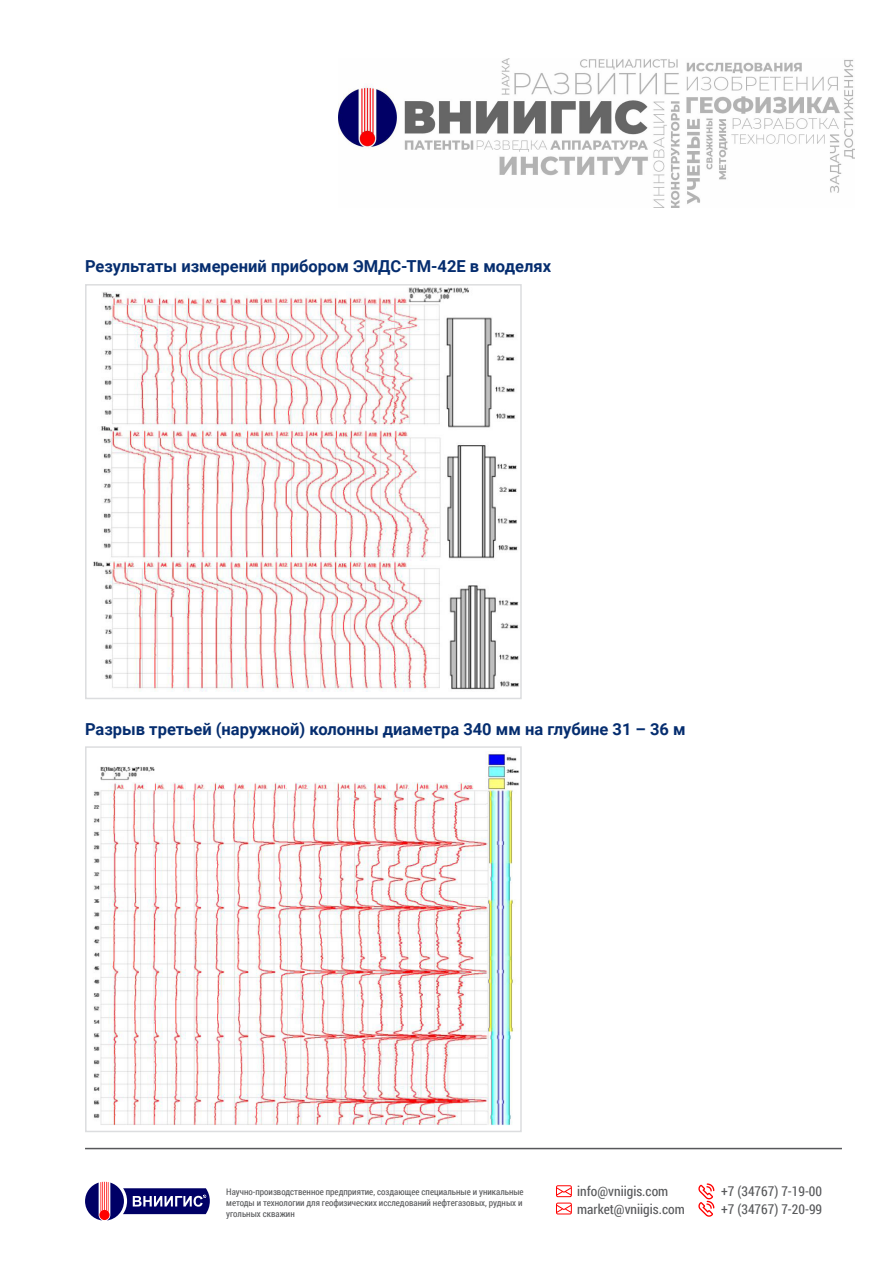
<style>
.page{position:relative;width:893px;height:1263px;background:#fff}
.page>*{position:absolute;margin:0;border:0;box-sizing:border-box;transform-origin:0 0}
.Задачи-решение{font:700 16.5px "Roboto";color:#052d6f}
.t1{font:13.5px/17.4px "Roboto Condensed";color:#57585a}
.t2{font:9px/10.8px "Roboto Condensed";color:#57585a}
</style>
<div class="page">
<hr style="left:85px;top:1148px;width:757px;height:1px;background:#57585a">
<svg style="left:85px;top:1182px;width:125px;height:38px"></svg>
<svg style="left:556px;top:1185px;width:16px;height:29px"></svg>
<svg style="left:698px;top:1183px;width:16px;height:34px"></svg>
<img style="left:338px;top:58px;width:517px;height:149px">
<img style="left:93px;top:287px;width:426px;height:405px">
<img style="left:93px;top:751px;width:426px;height:375px">
<div style="left:85px;top:284px;width:437px;height:415px;border:2px solid #dcdddf"></div>
<div style="left:85px;top:746px;width:437px;height:386px;border:2px solid #dcdddf"></div>
<p class="Задачи-решение" style="left:85px;top:254px;width:468px">Результаты измерений прибором ЭМДС-ТМ-42Е в моделях</p>
<p class="Задачи-решение" style="left:85px;top:717px;width:602px">Разрыв третьей (наружной) колонны диаметра 340 мм на глубине 31 – 36 м</p>
<p class="t2" style="left:226px;top:1186px;width:299px">Научно-производственное предприятие, создающее специальные и уникальные методы и технологии для геофизических исследований нефтегазовых, рудных и угольных скважин</p>
<h2 class="t1" style="left:577px;top:1183px;width:109px">info@vniigis.com market@vniigis.com</h2>
<h2 class="t1" style="left:721px;top:1183px;width:102px">+7 (34767) 7-19-00 +7 (34767) 7-20-99</h2>
</div>
